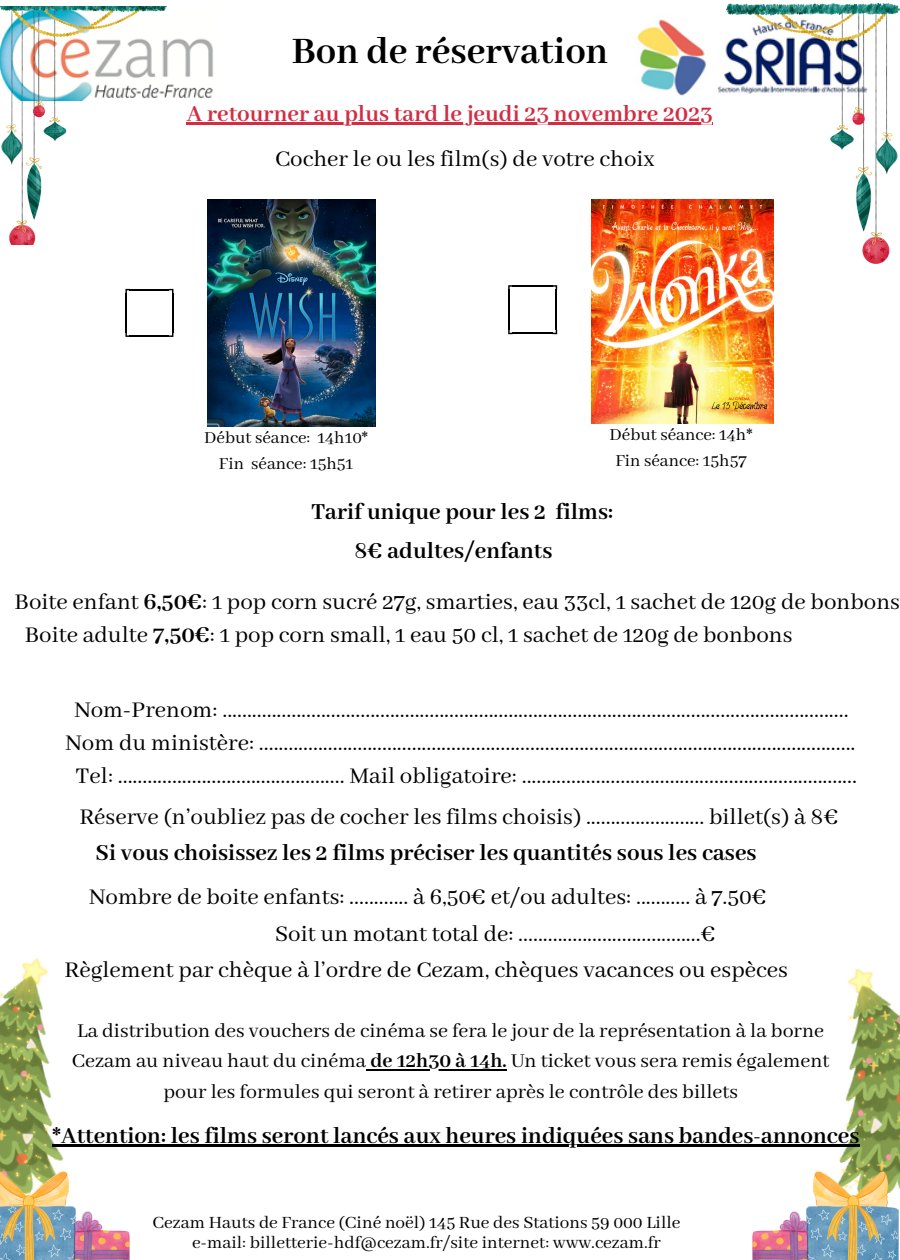
<style>
.page{position:relative;width:900px;height:1260px;background:#fff}
.page>*{position:absolute;margin:0;border:0;box-sizing:border-box;transform-origin:0 0}
.t1{font:700 40.62px "Abhaya Libre";color:#000}
.t2{font:25px "Abhaya Libre";color:#000}
.t3{font:700 25px "Abhaya Libre";color:#000}
.t4{font:700 25px "Abhaya Libre";color:#d22d43}
.t5{font:21.88px/30.5px "Abhaya Libre";color:#000;text-align:center}
.t6{font:19.19px "Abhaya Libre";color:#000}
.t7{font:18.75px "Abhaya Libre";color:#000}
.s1{font-weight:700}
</style>
<div class="page">
<img style="left:166px;top:38px;width:47px;height:61px">
<img style="left:0;top:7px;width:166px;height:237px">
<img style="left:773px;top:968px;width:127px;height:202px">
<img style="left:752px;top:1170px;width:148px;height:90px">
<img style="left:0;top:958px;width:131px;height:212px">
<img style="left:0;top:1170px;width:130px;height:90px">
<img style="left:208px;top:199px;width:168px;height:227px">
<img style="left:591px;top:199px;width:182px;height:225px">
<hr style="left:172px;top:293px;width:1px;height:40px;background:#000">
<hr style="left:125px;top:293px;width:2px;height:40px;background:#000">
<hr style="left:130px;top:289px;width:39px;height:1px;background:#000">
<hr style="left:130px;top:335px;width:39px;height:2px;background:#000">
<svg style="left:125px;top:289px;width:5px;height:4px"></svg>
<svg style="left:125px;top:333px;width:5px;height:4px"></svg>
<hr style="left:556px;top:290px;width:1px;height:40px;background:#000">
<hr style="left:508px;top:290px;width:2px;height:40px;background:#000">
<hr style="left:513px;top:285px;width:40px;height:2px;background:#000">
<hr style="left:513px;top:333px;width:40px;height:1px;background:#000">
<svg style="left:553px;top:285px;width:4px;height:5px"></svg>
<svg style="left:508px;top:285px;width:5px;height:5px"></svg>
<svg style="left:553px;top:330px;width:4px;height:4px"></svg>
<svg style="left:508px;top:330px;width:5px;height:4px"></svg>
<img style="left:637px;top:19px;width:89px;height:77px">
<img style="left:726px;top:3px;width:174px;height:261px">
<hr style="left:187px;top:122px;width:526px;height:2px;background:#d22d43">
<hr style="left:52px;top:1145px;width:808px;height:2px;background:#000">
<hr style="left:370px;top:1069px;width:137px;height:2px;background:#000">
<p class="t1" style="left:292px;top:29px;width:318px">Bon de réservation</p>
<p class="t4" style="left:187px;top:100px;width:528px">A retourner au plus tard le jeudi 23 novembre 2023</p>
<p class="t2" style="left:275px;top:145px;width:381px">Cocher le ou les film(s) de votre choix</p>
<p class="t7" style="left:610px;top:424px;width:144px">Début séance: 14h*</p>
<p class="t7" style="left:615px;top:450px;width:133px">Fin séance: 15h57</p>
<p class="t3" style="left:311px;top:498px;width:303px">Tarif unique pour les 2 films:</p>
<p class="t3" style="left:354px;top:537px;width:200px">8€ adultes/enfants</p>
<p class="t2" style="left:15px;top:588px;width:887px">Boite enfant <span class="s1">6,50€</span>: 1 pop corn sucré 27g, smarties, eau 33cl, 1 sachet de 120g de bonbons</p>
<p class="t2" style="left:25px;top:621px;width:769px">Boite adulte <span class="s1">7,50€</span>: 1 pop corn small, 1 eau 50 cl, 1 sachet de 120g de bonbons</p>
<p class="t7" style="left:204px;top:427px;width:165px">Début séance: 14h10*</p>
<p class="t7" style="left:219px;top:453px;width:136px">Fin séance: 15h51</p>
<p class="t2" style="left:74px;top:696px;width:776px">Nom-Prenom: ...............................................................................................................................</p>
<p class="t2" style="left:66px;top:729px;width:791px">Nom du ministère: .........................................................................................................................</p>
<p class="t2" style="left:76px;top:762px;width:783px">Tel: .............................................. Mail obligatoire: ....................................................................</p>
<p class="t2" style="left:79px;top:803px;width:761px">Réserve (n’oubliez pas de cocher les films choisis) ........................ billet(s) à 8€</p>
<p class="t3" style="left:96px;top:839px;width:663px">Si vous choisissez les 2 films préciser les quantités sous les cases</p>
<p class="t2" style="left:89px;top:883px;width:679px">Nombre de boite enfants: ............ à 6,50€ et/ou adultes: ........... à 7.50€</p>
<p class="t2" style="left:275px;top:920px;width:442px">Soit un motant total de: .....................................€</p>
<p class="t2" style="left:64px;top:956px;width:725px">Règlement par chèque à l’ordre de Cezam, chèques vacances ou espèces</p>
<p class="t5" style="left:72px;top:1016px;width:759px">La distribution des vouchers de cinéma se fera le jour de la représentation à la borne<br>Cezam au niveau haut du cinéma <span class="s1">de 12h30 à 14h.</span> Un ticket vous sera remis également pour les formules qui seront à retirer après le contrôle des billets</p>
<p class="t3" style="left:52px;top:1122px;width:809px">*Attention: les films seront lancés aux heures indiquées sans bandes-annonces</p>
<p class="t6" style="left:153px;top:1212px;width:529px">Cezam Hauts de France (Ciné noël) 145 Rue des Stations 59 000 Lille</p>
<p class="t6" style="left:192px;top:1232px;width:470px">e-mail: billetterie-hdf@cezam.fr/site internet: www.cezam.fr</p>
</div>
